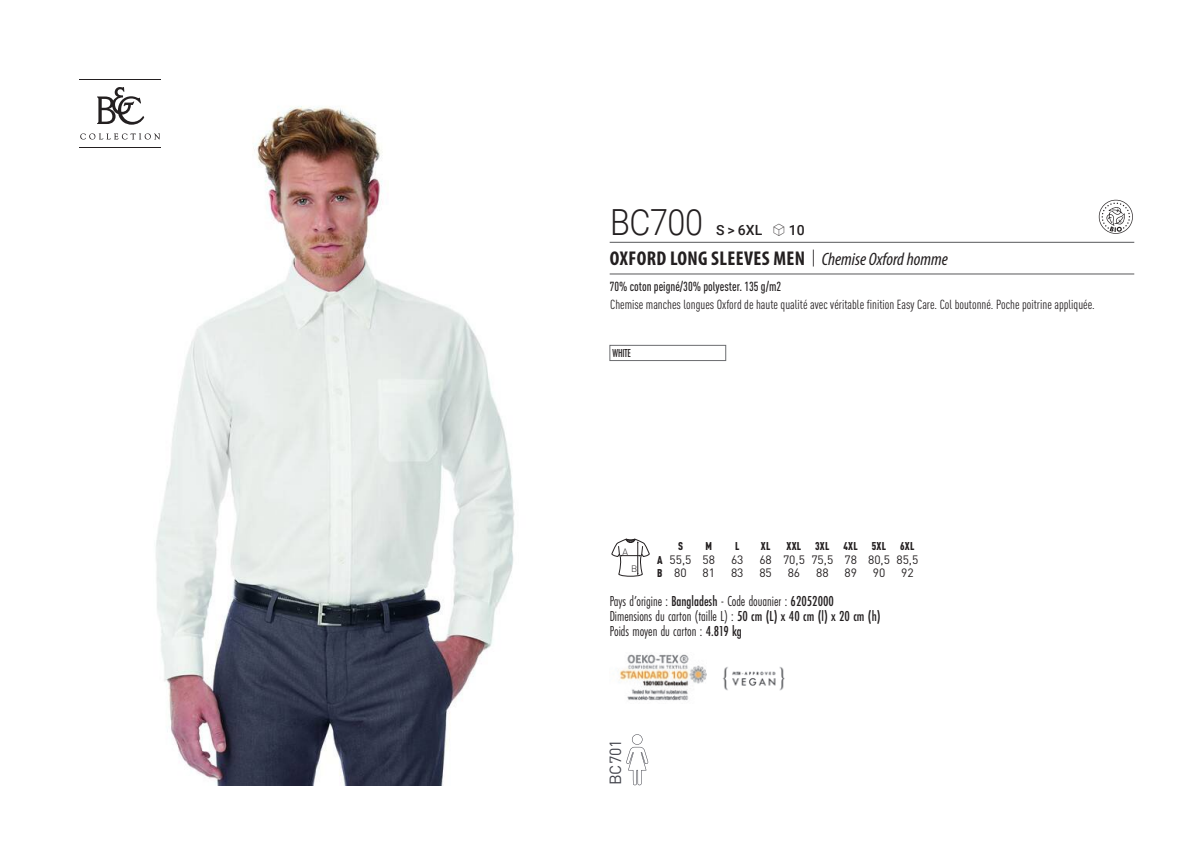
<style>
.page{position:relative;width:1191px;height:842px;background:#fff}
.page>*{position:absolute;margin:0;border:0;box-sizing:border-box;transform-origin:0 0}
.t1{font:300 36px "Roboto";letter-spacing:-.015em;color:#231f20;scale:.9 1}
.t2{font:700 condensed 20px "Myriad Pro";letter-spacing:.02em;color:#231f20}
.t3{font:16px "DIN Pro";color:#43444c}
.t4{font:15px "Futura PT Cond";color:#231f20;scale:.95 1}
.t5{font:500 14px "Roboto";color:#231f20}
.t6{font:condensed 13px "DIN Pro";color:#231f20}
.grammage_2020{font:500 condensed 13px "DIN Pro";color:#231f20;scale:.95 1}
._88_tailles_tab_maig{font:12px "DIN Pro";color:#231f20}
.Coloris_nuancier{font:500 12px "Futura PT Cond";letter-spacing:-.01em;color:#231f20;scale:.9 1}
._88_tailles_tab_maig-2{font:900 condensed 11.2px "DIN Pro";letter-spacing:.02em;color:#231f20;scale:.95 1}
.t7{font:300 9.2px "DIN";color:#231f20}
.s1{font-family:"Linotype Shapeshifter";font-weight:400;font-size:16px}
.s2{font-family:"Roboto Condensed";font-weight:300;font-stretch:normal}
.s3{font-family:"Myriad Variable Concept";font-weight:400;font-style:italic;font-stretch:normal;font-size:18px}
.s4{font-weight:900;font-stretch:condensed;font-size:11.2px}
.s5{font-weight:500}
</style>
<div class="page">
<img style="left:144px;top:106px;width:371px;height:679px">
<hr style="left:79px;top:79px;width:82px;height:1px;background:#231f20">
<hr style="left:79px;top:147px;width:82px;height:1px;background:#231f20">
<svg style="left:80px;top:133px;width:80px;height:7px"></svg>
<svg style="left:97px;top:87px;width:47px;height:38px"></svg>
<div style="left:609px;top:345px;width:117px;height:16px;background:#fff;border:1px solid #6c6d70"></div>
<svg style="left:626px;top:734px;width:22px;height:51px"></svg>
<svg style="left:1098px;top:200px;width:34px;height:34px"></svg>
<svg style="left:611px;top:539px;width:38px;height:37px"></svg>
<img style="left:619px;top:654px;width:87px;height:47px">
<img style="left:722px;top:667px;width:63px;height:24px">
<hr style="left:609px;top:242px;width:525px;height:1px;background:#57585a">
<hr style="left:609px;top:274px;width:525px;height:1px;background:#57585a">
<p class="t1" style="left:610px;top:197px;width:105px">BC700</p>
<p class="t5" style="left:716px;top:220px;width:90px">S &gt; 6XL <span class="s1">S</span> 10</p>
<p class="t2" style="left:610px;top:246px;width:339px">OXFORD LONG SLEEVES MEN <span class="s2">|</span> <span class="s3">Chemise Oxford homme</span></p>
<p class="grammage_2020" style="left:609px;top:277px;width:182px">70% coton peigné/30% polyester. 135 g/m2</p>
<p class="t6" style="left:610px;top:295px;width:486px">Chemise manches longues Oxford de haute qualité avec véritable finition Easy Care. Col boutonné. Poche poitrine appliquée.</p>
<p class="Coloris_nuancier" style="left:612px;top:346px;width:22px">WHITE</p>
<p class="t7" style="left:622px;top:546px;width:7px">A</p>
<p class="t7" style="left:631px;top:563px;width:8px">B</p>
<p class="_88_tailles_tab_maig-2" style="left:678px;top:538px;width:7px">S</p>
<p class="_88_tailles_tab_maig-2" style="left:705px;top:538px;width:8px">M</p>
<p class="_88_tailles_tab_maig-2" style="left:735px;top:538px;width:6px">L</p>
<p class="_88_tailles_tab_maig-2" style="left:761px;top:538px;width:12px">XL</p>
<p class="_88_tailles_tab_maig-2" style="left:786px;top:538px;width:46px">XXL 3XL</p>
<p class="_88_tailles_tab_maig-2" style="left:843px;top:538px;width:16px">4XL</p>
<p class="_88_tailles_tab_maig-2" style="left:872px;top:538px;width:16px">5XL</p>
<p class="_88_tailles_tab_maig-2" style="left:900px;top:538px;width:16px">6XL</p>
<p class="_88_tailles_tab_maig" style="left:657px;top:550px;width:59px"><span class="s4">A</span> 55,5 58</p>
<p class="_88_tailles_tab_maig" style="left:731px;top:550px;width:14px">63</p>
<p class="_88_tailles_tab_maig" style="left:759px;top:550px;width:160px">68 70,5 75,5 78 80,5 85,5</p>
<p class="_88_tailles_tab_maig" style="left:657px;top:564px;width:31px"><span class="s4">B</span> 80</p>
<p class="_88_tailles_tab_maig" style="left:702px;top:564px;width:14px">81</p>
<p class="_88_tailles_tab_maig" style="left:731px;top:564px;width:14px">83</p>
<p class="_88_tailles_tab_maig" style="left:759px;top:564px;width:14px">85</p>
<p class="_88_tailles_tab_maig" style="left:787px;top:564px;width:14px">86</p>
<p class="_88_tailles_tab_maig" style="left:816px;top:564px;width:14px">88</p>
<p class="_88_tailles_tab_maig" style="left:844px;top:564px;width:14px">89</p>
<p class="_88_tailles_tab_maig" style="left:872px;top:564px;width:14px">90</p>
<p class="_88_tailles_tab_maig" style="left:901px;top:564px;width:14px">92</p>
<p class="t4" style="left:609px;top:592px;width:237px">Pays d’origine : <span class="s5">Bangladesh</span> - Code douanier : <span class="s5">62052000</span></p>
<p class="t4" style="left:609px;top:607px;width:287px">Dimensions du carton (taille L) : <span class="s5">50 cm (L) x 40 cm (l) x 20 cm (h)</span></p>
<p class="t4" style="left:609px;top:622px;width:141px">Poids moyen du carton : <span class="s5">4.819 kg</span></p>
<p class="t3" style="left:602px;top:785px;width:47px;rotate:-90deg">BC701</p>
</div>
